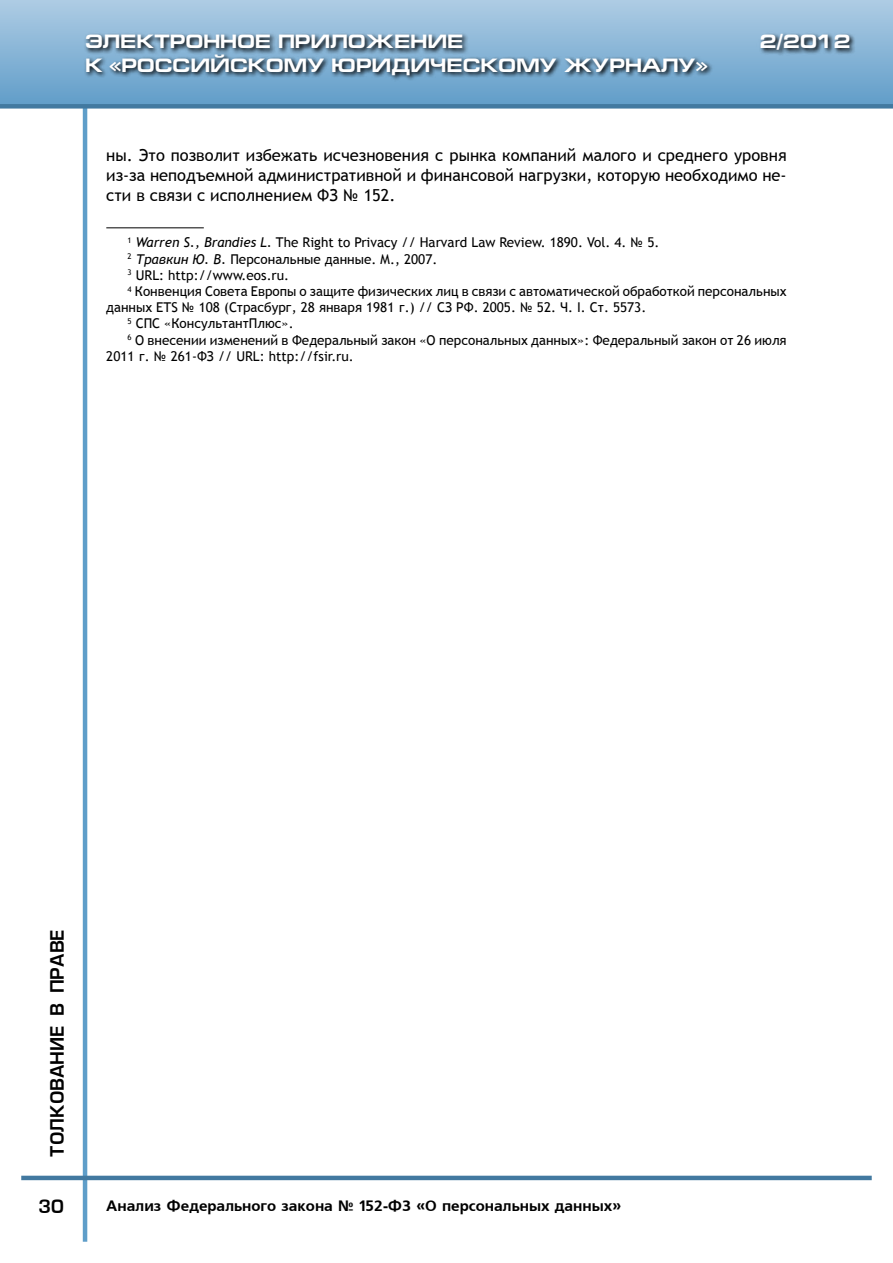
<style>
.page{position:relative;width:893px;height:1263px;background:#fff}
.page>*{position:absolute;margin:0;border:0;box-sizing:border-box;transform-origin:0 0}
.t1{font:700 19.5px "Europe Ext";color:#fff}
.t2{font:18px "Europe Demi Normal";color:#000}
.t3{font:16.5px/20.1px "Trebuchet MS";color:#000;text-align:justify}
.t4{font:15px "Free Set Bold Cyrillic";color:#000}
.t5{font:13.5px "Trebuchet MS";color:#000}
.s1{font-style:italic}
.s2{font-family:"Arial";font-weight:700}
</style>
<div class="page">
<hr style="left:83px;top:89px;width:4px;height:1153px;background:#5f9ec9">
<hr style="left:21px;top:1176px;width:851px;height:4px;background:#4279a0">
<div style="left:0;top:0;width:893px;height:106px;background:linear-gradient(to bottom,#aecce4,#619dc9)"></div>
<div style="left:0;top:104px;width:893px;height:5px;background:#4279a0"></div>
<svg style="left:83px;top:31px;width:810px;height:121px"></svg>
<hr style="left:106px;top:227px;width:98px;height:1px;background:#000">
<h1 class="t1" style="left:85px;top:31px;width:380px">ЭЛЕКТРОННОЕ ПРИЛОЖЕНИЕ</h1>
<h1 class="t1" style="left:760px;top:31px;width:92px">2/2012</h1>
<h1 class="t1" style="left:85px;top:54px;width:624px">К «РОССИЙСКОМУ ЮРИДИЧЕСКОМУ ЖУРНАЛУ»</h1>
<p class="t3" style="left:106px;top:145px;width:682px">ны. Это позволит избежать исчезновения с рынка компаний малого и среднего уровня из-за неподъемной административной и финансовой нагрузки, которую необходимо не&shy;сти в связи с исполнением ФЗ № 152.</p>
<p class="t5" style="left:128px;top:235px;width:533px"><sup>1</sup> <span class="s1">Warren S., Brandies L.</span> The Right to Privacy // Harvard Law Review. 1890. Vol. 4. № 5.</p>
<p class="t5" style="left:128px;top:251px;width:311px"><sup>2</sup> <span class="s1">Травкин Ю. В.</span> Персональные данные. М., 2007.</p>
<p class="t5" style="left:128px;top:267px;width:163px"><sup>3</sup> URL: http://www.eos.ru.</p>
<p class="t5" style="left:128px;top:283px;width:661px"><sup>4</sup> Конвенция Совета Европы о защите физических лиц в связи с автоматической обработкой персональных</p>
<p class="t5" style="left:106px;top:299px;width:541px">данных ETS № 108 (Страсбург, 28 января 1981 г.) // СЗ РФ. 2005. № 52. Ч. I. Ст. 5573.</p>
<p class="t5" style="left:128px;top:316px;width:168px"><sup>5</sup> СПС «КонсультантПлюс».</p>
<p class="t5" style="left:128px;top:332px;width:661px"><sup>6</sup> О внесении изменений в Федеральный закон «О персональных данных»: Федеральный закон от 26 июля</p>
<p class="t5" style="left:106px;top:348px;width:249px">2011 г. № 261-ФЗ // URL: http://fsir.ru.</p>
<h2 class="t2" style="left:47px;top:1157px;width:229px;rotate:-90deg">толкование в праве</h2>
<h2 class="t2" style="left:38px;top:1196px;width:27px">30</h2>
<p class="t4" style="left:106px;top:1197px;width:516px">Анализ Федерального закона № 152<span class="s2">-</span>ФЗ «О персональных данных»</p>
</div>
